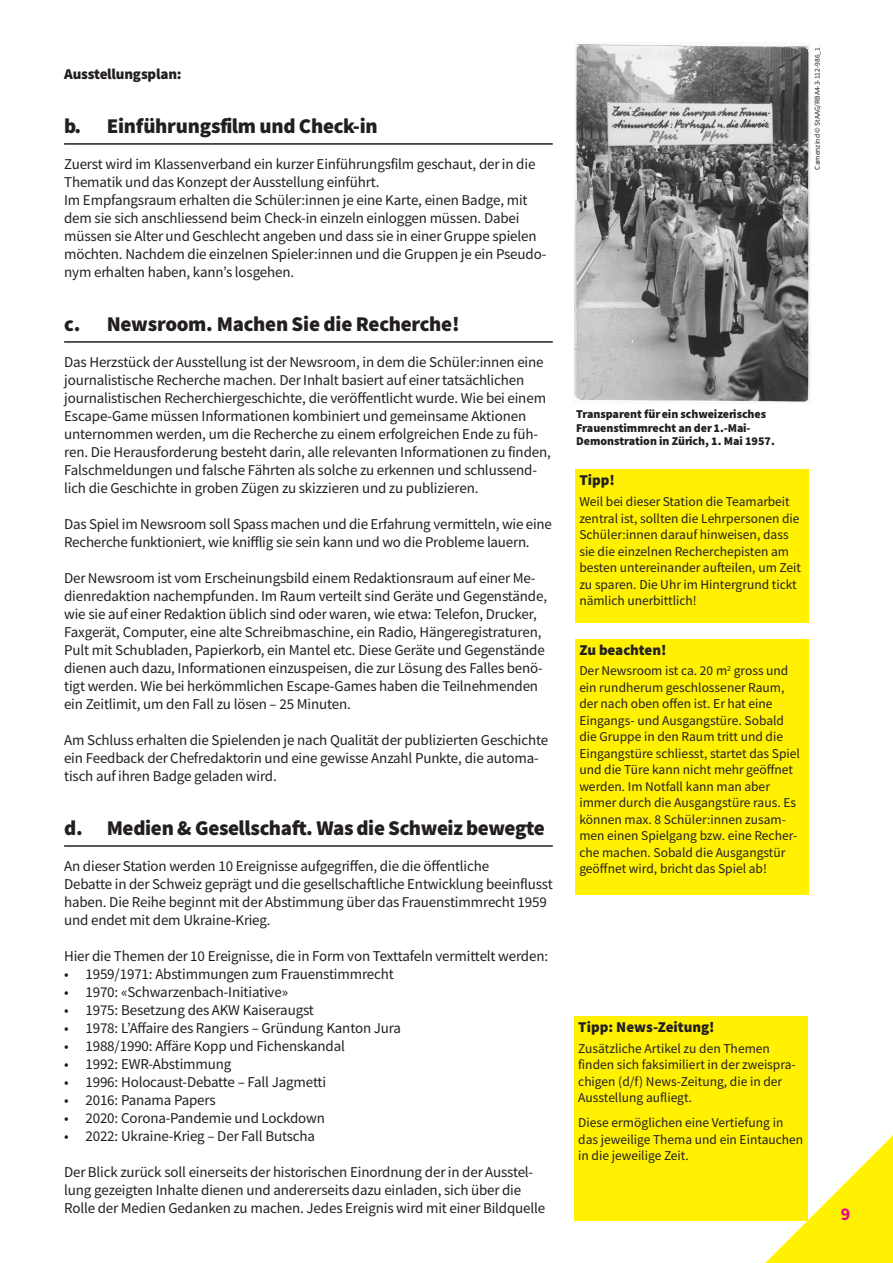
<style>
.page{position:relative;width:893px;height:1263px;background:#fff}
.page>*{position:absolute;margin:0;border:0;box-sizing:border-box;transform-origin:0 0}
.Subtitel_1{font:21px "Source Sans Variable";letter-spacing:.04em;color:#231f20}
.t1{font:18px "Source Sans Variable";color:#ed028c}
.Lauftext{font:15px/18px "Source Sans Variable";letter-spacing:.01em;color:#231f20}
.Box_Titel{font:15px "Source Sans Variable";letter-spacing:.045em;color:#231f20}
.Lauftext-2{font:15px "Source Sans Variable";letter-spacing:.045em;color:#231f20}
.Box_Text{font:13.5px/16.5px "Source Sans Variable";letter-spacing:.02em;color:#231f20}
.Bildlegende{font:12px/13.5px "Source Sans Variable";letter-spacing:.05em;color:#231f20}
.Autor{font:7.5px "Source Sans Variable";letter-spacing:.025em;color:#231f20}
</style>
<div class="page">
<svg style="left:742px;top:1135px;width:151px;height:128px"></svg>
<hr style="left:64px;top:143px;width:489px;height:2px;background:#231f20">
<hr style="left:64px;top:341px;width:489px;height:2px;background:#231f20">
<hr style="left:64px;top:845px;width:489px;height:2px;background:#231f20">
<img style="left:574px;top:44px;width:236px;height:358px">
<div style="left:574px;top:1016px;width:234px;height:204px;background:#fff101"></div>
<div style="left:575px;top:470px;width:234px;height:153px;background:#fff101"></div>
<div style="left:575px;top:639px;width:234px;height:255px;background:#fff101"></div>
<p class="Lauftext-2" style="left:64px;top:64px;width:117px">Ausstellungsplan:</p>
<p class="Subtitel_1" style="left:64px;top:113px;width:314px">b. Einführungsfilm und Check-in</p>
<p class="Lauftext" style="left:64px;top:155px;width:473px">Zuerst wird im Klassenverband ein kurzer Einführungsfilm geschaut, der in die<br>Thematik und das Konzept der Ausstellung einführt.</p>
<p class="Lauftext" style="left:64px;top:191px;width:483px">Im Empfangsraum erhalten die Schüler:innen je eine Karte, einen Badge, mit dem sie sich anschliessend beim Check-in einzeln einloggen müssen. Dabei müssen sie Alter und Geschlecht angeben und dass sie in einer Gruppe spielen möchten. Nachdem die einzelnen Spieler:innen und die Gruppen je ein Pseudo&shy;nym erhalten haben, kann’s losgehen.</p>
<p class="Subtitel_1" style="left:64px;top:311px;width:395px">c. Newsroom. Machen Sie die Recherche!</p>
<p class="Lauftext" style="left:64px;top:353px;width:488px">Das Herzstück der Ausstellung ist der Newsroom, in dem die Schüler:innen eine journalistische Recherche machen. Der Inhalt basiert auf einer tatsächlichen journalistischen Recherchiergeschichte, die veröffentlicht wurde. Wie bei einem Escape-Game müssen Informationen kombiniert und gemeinsame Aktionen unternommen werden, um die Recherche zu einem erfolgreichen Ende zu füh&shy;ren. Die Herausforderung besteht darin, alle relevanten Informationen zu finden, Falschmeldungen und falsche Fährten als solche zu erkennen und schlussend&shy;lich die Geschichte in groben Zügen zu skizzieren und zu publizieren.</p>
<p class="Lauftext" style="left:64px;top:515px;width:489px">Das Spiel im Newsroom soll Spass machen und die Erfahrung vermitteln, wie eine<br>Recherche funktioniert, wie knifflig sie sein kann und wo die Probleme lauern.</p>
<p class="Lauftext" style="left:64px;top:569px;width:484px">Der Newsroom ist vom Erscheinungsbild einem Redaktionsraum auf einer Me&shy;dienredaktion nachempfunden. Im Raum verteilt sind Geräte und Gegenstände, wie sie auf einer Redaktion üblich sind oder waren, wie etwa: Telefon, Drucker, Faxgerät, Computer, eine alte Schreibmaschine, ein Radio, Hängeregistraturen, Pult mit Schubladen, Papierkorb, ein Mantel etc. Diese Geräte und Gegenstände dienen auch dazu, Informationen einzuspeisen, die zur Lösung des Falles benö&shy;tigt werden. Wie bei herkömmlichen Escape-Games haben die Teilnehmenden ein Zeitlimit, um den Fall zu lösen – 25 Minuten.</p>
<p class="Lauftext" style="left:64px;top:731px;width:485px">Am Schluss erhalten die Spielenden je nach Qualität der publizierten Geschichte ein Feedback der Chefredaktorin und eine gewisse Anzahl Punkte, die automa&shy;tisch auf ihren Badge geladen wird.</p>
<p class="Subtitel_1" style="left:64px;top:815px;width:481px">d. Medien &amp; Gesellschaft. Was die Schweiz bewegte</p>
<p class="Lauftext" style="left:64px;top:857px;width:490px">An dieser Station werden 10 Ereignisse aufgegriffen, die die öffentliche<br>Debatte in der Schweiz geprägt und die gesellschaftliche Entwicklung beeinflusst haben. Die Reihe beginnt mit der Abstimmung über das Frauenstimmrecht 1959 und endet mit dem Ukraine-Krieg.</p>
<p class="Lauftext" style="left:64px;top:947px;width:485px">Hier die Themen der 10 Ereignisse, die in Form von Texttafeln vermittelt werden:</p>
<p class="Lauftext" style="left:64px;top:965px;width:331px">• 1959/1971: Abstimmungen zum Frauenstimmrecht</p>
<p class="Lauftext" style="left:64px;top:983px;width:225px">• 1970: «Schwarzenbach-Initiative»</p>
<p class="Lauftext" style="left:64px;top:1001px;width:251px">• 1975: Besetzung des AKW Kaiseraugst</p>
<p class="Lauftext" style="left:64px;top:1019px;width:338px">• 1978: L’Affaire des Rangiers – Gründung Kanton Jura</p>
<p class="Lauftext" style="left:64px;top:1037px;width:282px">• 1988/1990: Affäre Kopp und Fichenskandal</p>
<p class="Lauftext" style="left:64px;top:1055px;width:168px">• 1992: EWR-Abstimmung</p>
<p class="Lauftext" style="left:64px;top:1073px;width:263px">• 1996: Holocaust-Debatte – Fall Jagmetti</p>
<p class="Lauftext" style="left:64px;top:1091px;width:153px">• 2016: Panama Papers</p>
<p class="Lauftext" style="left:64px;top:1109px;width:262px">• 2020: Corona-Pandemie und Lockdown</p>
<p class="Lauftext" style="left:64px;top:1127px;width:252px">• 2022: Ukraine-Krieg – Der Fall Butscha</p>
<p class="Lauftext" style="left:64px;top:1163px;width:482px">Der Blick zurück soll einerseits der historischen Einordnung der in der Ausstel&shy;lung gezeigten Inhalte dienen und andererseits dazu einladen, sich über die<br>Rolle der Medien Gedanken zu machen. Jedes Ereignis wird mit einer Bildquelle</p>
<p class="Autor" style="left:813px;top:170px;width:124px;rotate:-90deg">Camenzind © StAAG/RBA4-3-112-986_1</p>
<p class="Bildlegende" style="left:576px;top:407px;width:199px">Transparent für ein schweizerisches<br>Frauenstimmrecht an der 1.-Mai-<br>Demonstration in Zürich, 1. Mai 1957.</p>
<p class="Box_Titel" style="left:579px;top:471px;width:35px">Tipp!</p>
<p class="Box_Text" style="left:579px;top:493px;width:223px">Weil bei dieser Station die Teamarbeit zentral ist, sollten die Lehrpersonen die Schüler:innen darauf hinweisen, dass sie die einzelnen Recherchepisten am besten untereinander aufteilen, um Zeit zu sparen. Die Uhr im Hintergrund tickt nämlich unerbittlich!</p>
<p class="Box_Titel" style="left:579px;top:641px;width:87px">Zu beachten!</p>
<p class="Box_Text" style="left:579px;top:663px;width:222px">Der Newsroom ist ca. 20 m<sup>2</sup> gross und ein rundherum geschlossener Raum, der nach oben offen ist. Er hat eine Eingangs- und Ausgangstüre. Sobald die Gruppe in den Raum tritt und die Eingangstüre schliesst, startet das Spiel und die Türe kann nicht mehr geöffnet werden. Im Notfall kann man aber immer durch die Ausgangstüre raus. Es können max. 8 Schüler:innen zusam&shy;men einen Spielgang bzw. eine Recher&shy;che machen. Sobald die Ausgangstür geöffnet wird, bricht das Spiel ab!</p>
<p class="Box_Titel" style="left:578px;top:1018px;width:136px">Tipp: News-Zeitung!</p>
<p class="Box_Text" style="left:578px;top:1040px;width:219px">Zusätzliche Artikel zu den Themen finden sich faksimiliert in der zweispra&shy;chigen (d/f) News-Zeitung, die in der Ausstellung aufliegt.</p>
<p class="Box_Text" style="left:578px;top:1114px;width:226px">Diese ermöglichen eine Vertiefung in das jeweilige Thema und ein Eintauchen in die jeweilige Zeit.</p>
<p class="t1" style="left:841px;top:1203px;width:10px">9</p>
</div>
